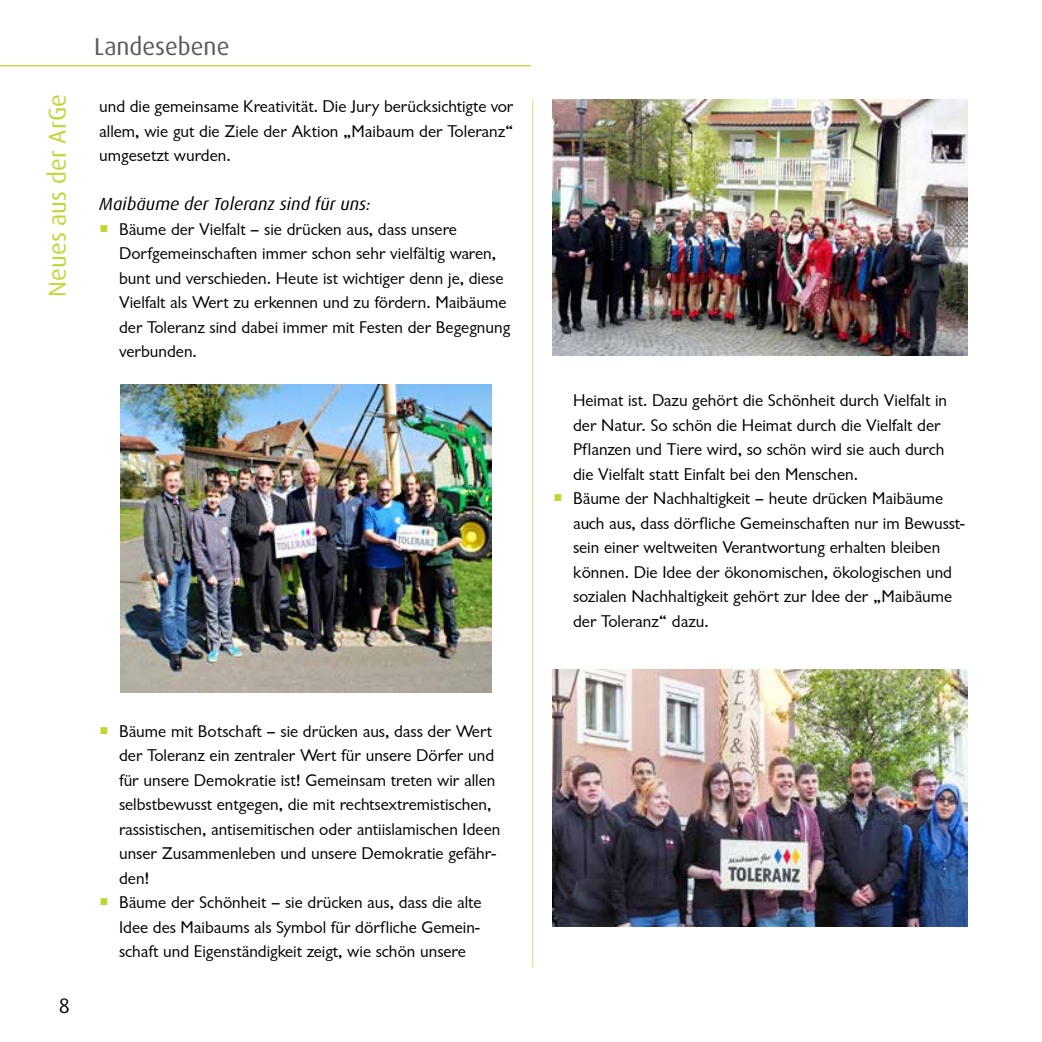
<style>
.page{position:relative;width:1042px;height:1042px;background:#fff}
.page>*{position:absolute;margin:0;border:0;box-sizing:border-box;transform-origin:0 0}
.t1{font:24.5px "Dax Pro";color:#bfd730}
.t2{font:24.5px "Dax Pro";color:#58595b}
.t3{font:21px "Dax Pro";color:#000}
.t4{font:17.5px/24.5px "Garrison Sans";color:#000}
.s1{font-family:"Dax Pro";font-style:italic}
</style>
<div class="page">
<hr style="left:0;top:65px;width:531px;height:1px;background:#bfd730">
<hr style="left:532px;top:99px;width:1px;height:868px;background:#dde89a">
<img style="left:553px;top:99px;width:414px;height:256px">
<img style="left:121px;top:384px;width:371px;height:309px">
<img style="left:553px;top:670px;width:414px;height:256px">
<h1 class="t2" style="left:94px;top:31px;width:137px">Landesebene</h1>
<p class="t1" style="left:42px;top:297px;width:204px;rotate:-90deg">Neues aus der ArGe</p>
<p class="t4" style="left:99px;top:94px;width:416px;text-align:justify">und die gemeinsame Kreativität. Die Jury berücksichtigte vor allem, wie gut die Ziele der Aktion „Maibaum der Toleranz“ umgesetzt wurden.</p>
<p class="t4" style="left:119px;top:192px;width:393px;text-indent:-20px"><span class="s1">Maibäume der Toleranz sind für uns:<br></span>Bäume der Vielfalt – sie drücken aus, dass unsere Dorfgemeinschaften immer schon sehr vielfältig waren, bunt und verschieden. Heute ist wichtiger denn je, diese Vielfalt als Wert zu erkennen und zu fördern. Maibäume der Toleranz sind dabei immer mit Festen der Begegnung verbunden.</p>
<p class="t3" style="left:59px;top:993px;width:13px">8</p>
<p class="t4" style="left:119px;top:719px;width:383px">Bäume mit Botschaft – sie drücken aus, dass der Wert der Toleranz ein zentraler Wert für unsere Dörfer und für unsere Demokratie ist! Gemeinsam treten wir allen selbstbewusst entgegen, die mit rechtsextremistischen, rassistischen, antisemitischen oder antiislamischen Ideen unser Zusammenleben und unsere Demokratie gefähr&shy;den!<br>Bäume der Schönheit – sie drücken aus, dass die alte Idee des Maibaums als Symbol für dörfliche Gemein&shy;schaft und Eigenständigkeit zeigt, wie schön unsere</p>
<p class="t4" style="left:573px;top:388px;width:393px">Heimat ist. Dazu gehört die Schönheit durch Vielfalt in der Natur. So schön die Heimat durch die Vielfalt der Pflanzen und Tiere wird, so schön wird sie auch durch die Vielfalt statt Einfalt bei den Menschen.<br>Bäume der Nachhaltigkeit – heute drücken Maibäume auch aus, dass dörfliche Gemeinschaften nur im Bewusst&shy;sein einer weltweiten Verantwortung erhalten bleiben können. Die Idee der ökonomischen, ökologischen und sozialen Nachhaltigkeit gehört zur Idee der „Maibäume der Toleranz“ dazu.</p>
</div>
